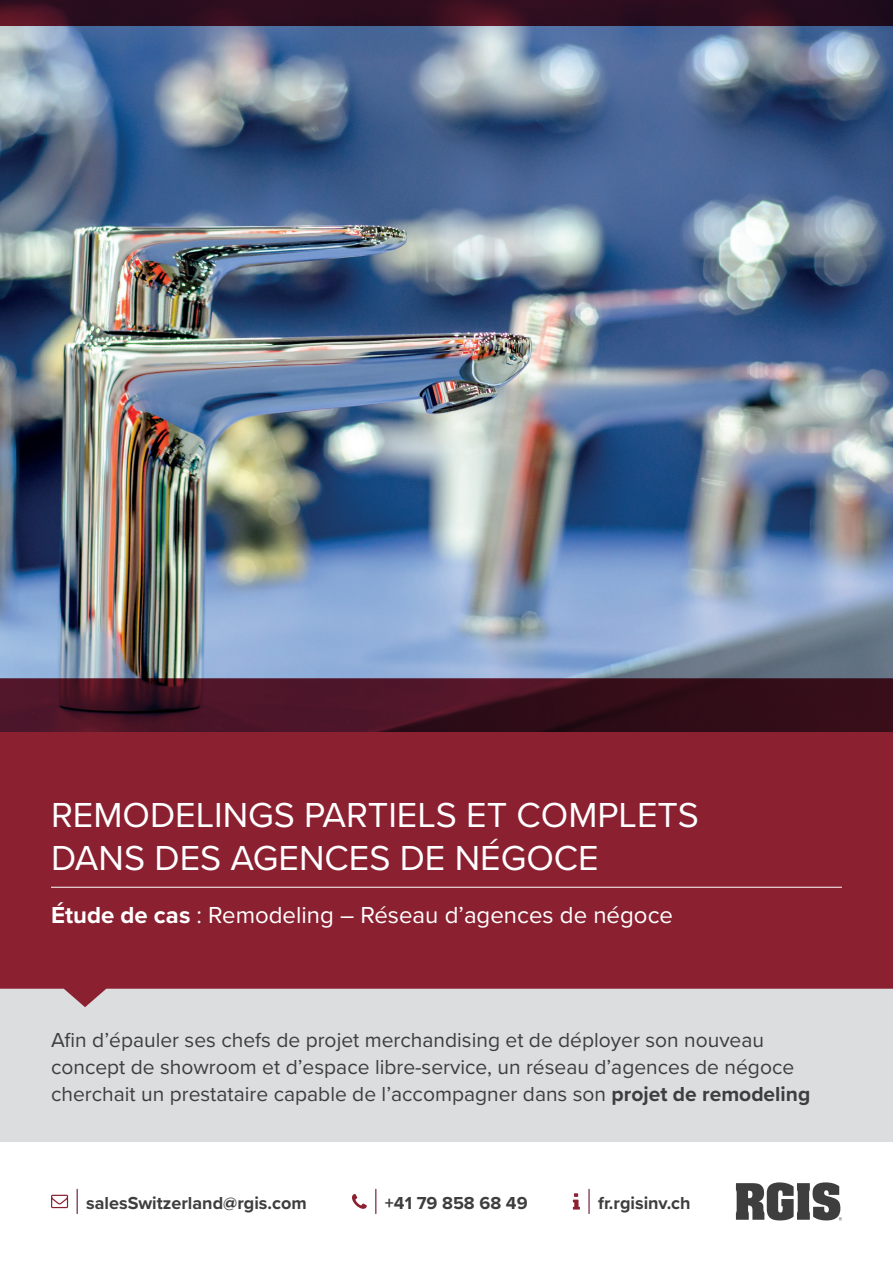
<style>
.page{position:relative;width:893px;height:1263px;background:#fff}
.page>*{position:absolute;margin:0;border:0;box-sizing:border-box;transform-origin:0 0}
.t1{font:36px/43.2px "Proxima Nova";color:#fff}
.t2{font:24px "Proxima Nova";color:#fff}
.t3{font:21px/27px "Proxima Nova";color:#3e3e3f}
.t4{font:700 18px "Proxima Nova";color:#3e3e3f}
.s1{font-weight:700}
</style>
<div class="page">
<hr style="left:588px;top:1189px;width:2px;height:24px;background:#6b1537">
<svg style="left:573px;top:1193px;width:7px;height:16px"></svg>
<svg style="left:736px;top:1182px;width:106px;height:38px"></svg>
<svg style="left:77px;top:1189px;width:1px;height:24px"></svg>
<svg style="left:51px;top:1195px;width:17px;height:13px"></svg>
<svg style="left:375px;top:1189px;width:1px;height:24px"></svg>
<svg style="left:352px;top:1194px;width:15px;height:15px"></svg>
<div style="left:0;top:989px;width:893px;height:153px;background:#dcdddf"></div>
<svg style="left:0;top:731px;width:893px;height:276px;background:#902c3c"></svg>
<hr style="left:51px;top:887px;width:791px;height:1px;background:#fff">
<img style="left:0;top:26px;width:893px;height:705px">
<svg style="left:0;top:0;width:893px;height:26px;background:#2f0e1e"></svg>
<h1 class="t1" style="left:51px;top:791px;width:649px">REMODELINGS PARTIELS ET COMPLETS<br>DANS DES AGENCES DE NÉGOCE</h1>
<p class="t2" style="left:51px;top:897px;width:623px"><span class="s1">Étude de cas</span> : Remodeling – Réseau d’agences de négoce</p>
<p class="t3" style="left:51px;top:1025px;width:761px">Afin d’épauler ses chefs de projet merchandising et de déployer son nouveau concept de showroom et d’espace libre-service, un réseau d’agences de négoce cherchait un prestataire capable de l’accompagner dans son <span class="s1">projet de remodeling</span></p>
<p class="t4" style="left:86px;top:1189px;width:222px">salesSwitzerland@rgis.com</p>
<p class="t4" style="left:385px;top:1189px;width:144px">+41 79 858 68 49</p>
<p class="t4" style="left:598px;top:1189px;width:94px">fr.rgisinv.ch</p>
</div>
